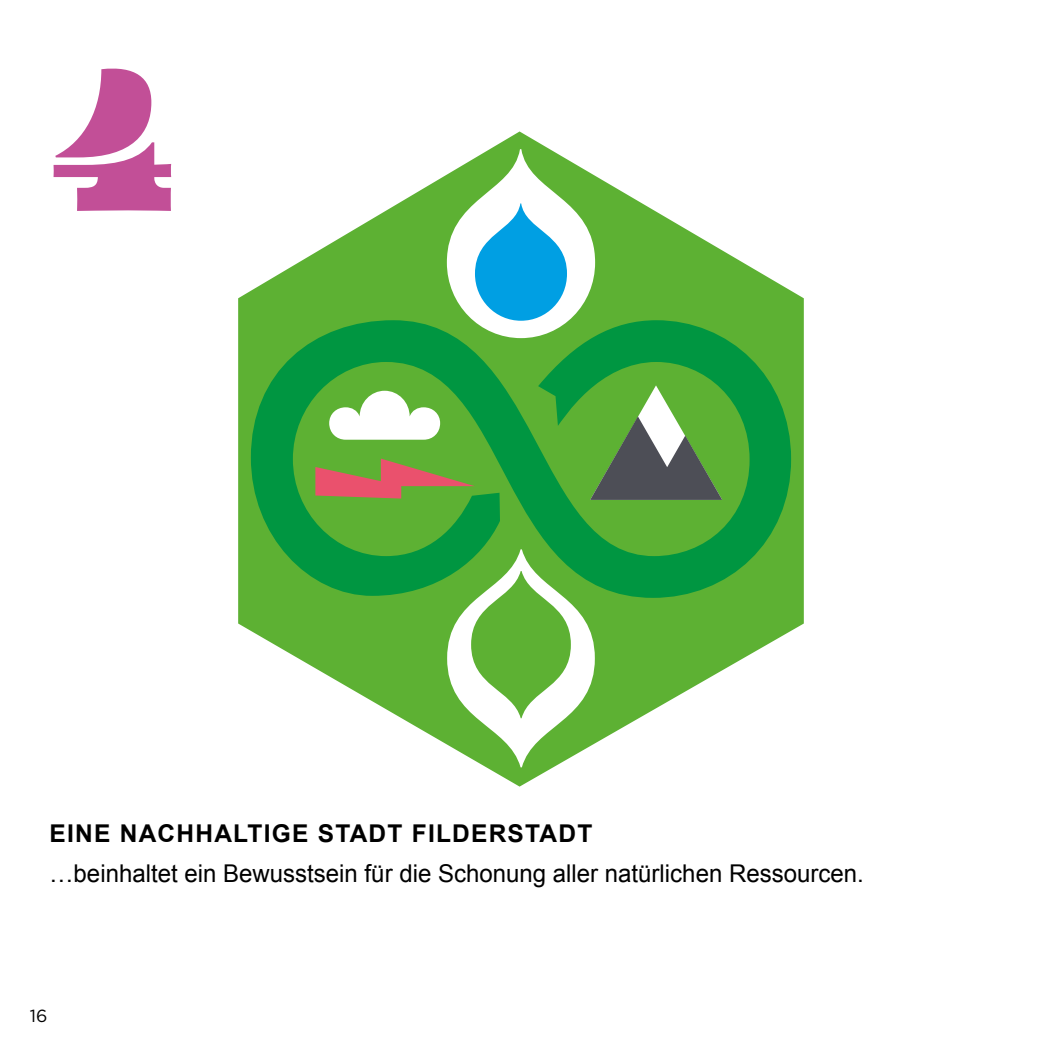
<style>
.page{position:relative;width:1042px;height:1042px;background:#fff}
.page>*{position:absolute;margin:0;border:0;box-sizing:border-box;transform-origin:0 0}
.t1{font:196px "Eames Century Modern Stencil";color:#c24f97}
.t2{font:24.5px "Arial";color:#000}
.t3{font:700 24.5px "Arial";letter-spacing:.05em;color:#000}
.t4{font:17.5px "Gotham";color:#000}
</style>
<div class="page">
<svg style="left:238px;top:131px;width:566px;height:655px"></svg>
<svg style="left:447px;top:149px;width:148px;height:171px"></svg>
<svg style="left:251px;top:320px;width:540px;height:278px;background:#38a742"></svg>
<svg style="left:447px;top:549px;width:148px;height:218px"></svg>
<svg style="left:315px;top:458px;width:160px;height:40px;background:#9f834e"></svg>
<svg style="left:590px;top:385px;width:132px;height:115px;background:#6a9459"></svg>
<p class="t1" style="left:50px;top:25px;width:130px">4</p>
<p class="t3" style="left:50px;top:817px;width:544px">EINE NACHHALTIGE STADT FILDERSTADT</p>
<p class="t2" style="left:50px;top:857px;width:816px">…beinhaltet ein Bewusstsein für die Schonung aller natürlichen Ressourcen.</p>
<p class="t4" style="left:30px;top:1004px;width:19px">16</p>
</div>
